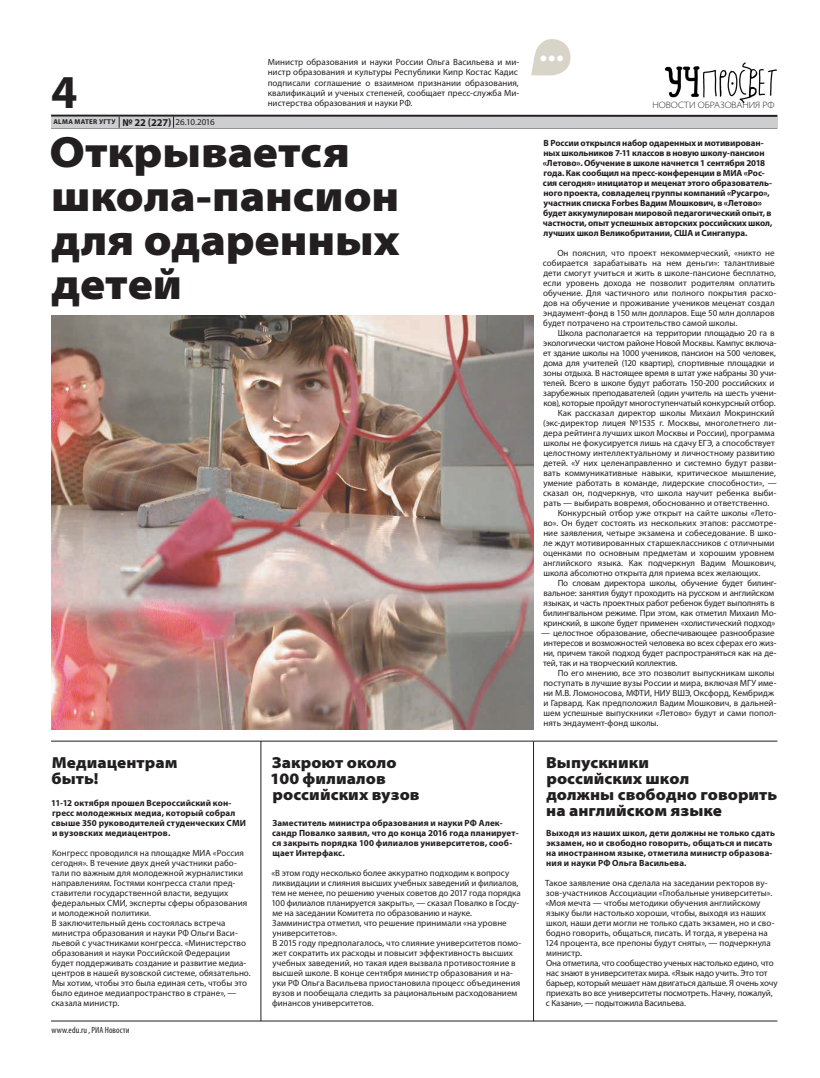
<style>
.page{position:relative;width:820px;height:1078px;background:#fff}
.page>*{position:absolute;margin:0;border:0;box-sizing:border-box;transform-origin:0 0}
.t1{font:700 47.4px "Myriad Pro";color:#231f20}
.t2{font:900 semi-expanded 44px/44px "Myriad Pro";color:#231f20}
.t3{font:700 31.8px "Myriad Pro";color:#fff}
.t4{font:900 semi-expanded 16px/16px "Myriad Pro";letter-spacing:.005em;color:#231f20}
.t5{font:300 semi-expanded 9.2px "Myriad Pro";letter-spacing:-.005em;color:#231f20}
.t6{font:9px/10px "Myriad Pro";color:#231f20}
.t7{font:700 9px/10px "Myriad Pro";color:#231f20}
.t8{font:9px "Myriad Pro";letter-spacing:-.02em;color:#231f20}
.t9{font:condensed 9px "Myriad Pro";letter-spacing:.01em;color:#231f20}
.t10{font:700 7px "Myriad Pro";letter-spacing:.04em;color:#231f20}
.s1{font-size:10.5px}
.s2{font-weight:400;font-size:9px}
</style>
<div class="page">
<hr style="left:51px;top:128px;width:726px;height:1px;background:#231f20">
<hr style="left:51px;top:115px;width:726px;height:2px;background:#231f20">
<div style="left:51px;top:117px;width:726px;height:11px;background:#cdced0"></div>
<svg style="left:173px;top:116px;width:1px;height:12px"></svg>
<hr style="left:51px;top:1020px;width:726px;height:1px;background:#231f20">
<img style="left:664px;top:62px;width:113px;height:41px">
<svg style="left:531px;top:39px;width:40px;height:37px"></svg>
<hr style="left:260px;top:740px;width:1px;height:280px;background:#231f20">
<hr style="left:533px;top:741px;width:1px;height:280px;background:#231f20">
<hr style="left:51px;top:740px;width:726px;height:1px;background:#231f20">
<img style="left:51px;top:315px;width:482px;height:414px">
<h1 class="t1" style="left:51px;top:61px;width:28px">4</h1>
<p class="t10" style="left:53px;top:117px;width:163px">ALMA MATER УГТУ <span class="s1">№ 22 (227)</span> <span class="s2">26.10.2016</span></p>
<p class="t6" style="left:267px;top:57px;width:253px">Министр образования и науки России Ольга Васильева и ми&shy;нистр образования и культуры Республики Кипр Костас Кадис подписали соглашение о взаимном признании образования, квалификаций и ученых степеней, сообщает пресс-служба Ми&shy;нистерства образования и науки РФ.</p>
<h2 class="t2" style="left:49px;top:130px;width:351px">Открывается школа-пансион для одаренных детей</h2>
<h3 class="t4" style="left:51px;top:754px;width:127px">Медиацентрам быть!</h3>
<p class="t7" style="left:51px;top:797px;width:196px">11-12 октября прошел Всероссийский кон&shy;гресс молодежных медиа, который собрал свыше 350 руководителей студенческих СМИ и вузовских медиацентров.</p>
<p class="t6" style="left:52px;top:847px;width:200px">Конгресс проводился на площадке МИА «Россия сегодня». В течение двух дней участники рабо&shy;тали по важным для молодежной журналистики направлениям. Гостями конгресса стали пред&shy;ставители государственной власти, ведущих федеральных СМИ, эксперты сферы образования и молодежной политики.<br>В заключительный день состоялась встреча министра образования и науки РФ Ольги Васи&shy;льевой с участниками конгресса. «Министерство образования и науки Российской Федерации будет поддерживать создание и развитие медиа&shy;центров в нашей вузовской системе, обязательно.<br>Мы хотим, чтобы это была единая сеть, чтобы это было единое медиапространство в стране», — сказала министр.</p>
<p class="t9" style="left:51px;top:1024px;width:79px">www.edu.ru , РИА Новости</p>
<h3 class="t4" style="left:270px;top:754px;width:151px">Закроют около<br>100 филиалов российских вузов</h3>
<p class="t7" style="left:272px;top:817px;width:248px">Заместитель министра образования и науки РФ Алек&shy;сандр Повалко заявил, что до конца 2016 года планирует&shy;ся закрыть порядка 100 филиалов университетов, сооб&shy;щает Интерфакс.</p>
<p class="t6" style="left:271px;top:867px;width:251px">«В этом году несколько более аккуратно подходим к вопросу ликвидации и слияния высших учебных заведений и филиалов, тем не менее, по решению ученых советов до 2017 года порядка 100 филиалов планируется закрыть», — сказал Повалко в Госду&shy;ме на заседании Комитета по образованию и науке.<br>Замминистра отметил, что решение принимали «на уровне университетов».<br>В 2015 году предполагалось, что слияние университетов помо&shy;жет сократить их расходы и повысит эффективность высших учебных заведений, но такая идея вызвала противостояние в высшей школе. В конце сентября министр образования и на&shy;уки РФ Ольга Васильева приостановила процесс объединения вузов и пообещала следить за рациональным расходованием финансов университетов.</p>
<h3 class="t3" style="left:539px;top:29px;width:26px">...</h3>
<p class="t5" style="left:652px;top:100px;width:123px">НОВОСТИ ОБРАЗОВАНИЯ РФ</p>
<p class="t7" style="left:542px;top:137px;width:231px">В России открылся набор одаренных и мотивирован&shy;ных школьников 7-11 классов в новую школу-пансион «Летово». Обучение в школе начнется 1 сентября 2018 года. Как сообщил на пресс-конференции в МИА «Рос&shy;сия сегодня» инициатор и меценат этого образователь&shy;ного проекта, совладелец группы компаний «Русагро», участник списка Forbes Вадим Мошкович, в «Летово» будет аккумулирован мировой педагогический опыт, в частности, опыт успешных авторских российских школ, лучших школ Великобритании, США и Сингапура.</p>
<p class="t6" style="left:542px;top:247px;width:235px;text-indent:14px">Он пояснил, что проект некоммерческий, «никто не собирается зарабатывать на нем деньги»: талантливые дети смогут учиться и жить в школе-пансионе бесплатно, если уровень дохода не позволит родителям оплатить обучение. Для частичного или полного покрытия расхо&shy;дов на обучение и проживание учеников меценат создал эндаумент-фонд в 150 млн долларов. Еще 50 млн долларов будет потрачено на строительство самой школы.</p>
<p class="t8" style="left:557px;top:327px;width:218px">Школа располагается на территории площадью 20 га в</p>
<p class="t6" style="left:543px;top:337px;width:234px">экологически чистом районе Новой Москвы. Кампус включа-</p>
<p class="t6" style="left:543px;top:347px;width:234px">ет здание школы на 1000 учеников, пансион на 500 человек,</p>
<p class="t6" style="left:543px;top:357px;width:232px">дома для учителей (120 квартир), спортивные площадки и</p>
<p class="t6" style="left:543px;top:367px;width:235px">зоны отдыха. В настоящее время в штат уже набраны 30 учи-</p>
<p class="t6" style="left:542px;top:377px;width:233px">телей. Всего в школе будут работать 150-200 российских и</p>
<p class="t6" style="left:543px;top:387px;width:235px">зарубежных преподавателей (один учитель на шесть учени-</p>
<p class="t6" style="left:543px;top:397px;width:234px">ков), которые пройдут многоступенчатый конкурсный отбор.</p>
<p class="t6" style="left:557px;top:407px;width:218px">Как рассказал директор школы Михаил Мокринский</p>
<p class="t6" style="left:543px;top:417px;width:234px">(экс-директор лицея №1535 г. Москвы, многолетнего ли-</p>
<p class="t6" style="left:543px;top:427px;width:232px">дера рейтинга лучших школ Москвы и России), программа</p>
<p class="t6" style="left:543px;top:437px;width:233px">школы не фокусируется лишь на сдачу ЕГЭ, а способствует</p>
<p class="t6" style="left:543px;top:447px;width:233px">целостному интеллектуальному и личностному развитию</p>
<p class="t6" style="left:543px;top:457px;width:234px">детей. «У них целенаправленно и системно будут разви-</p>
<p class="t6" style="left:543px;top:467px;width:234px">вать коммуникативные навыки, критическое мышление,</p>
<p class="t6" style="left:543px;top:477px;width:235px">умение работать в команде, лидерские способности», —</p>
<p class="t6" style="left:542px;top:487px;width:235px">сказал он, подчеркнув, что школа научит ребенка выби-</p>
<p class="t6" style="left:543px;top:497px;width:227px">рать — выбирать вовремя, обоснованно и ответственно.</p>
<p class="t6" style="left:557px;top:507px;width:220px">Конкурсный отбор уже открыт на сайте школы «Лето-</p>
<p class="t6" style="left:543px;top:517px;width:234px">во». Он будет состоять из нескольких этапов: рассмотре-</p>
<p class="t6" style="left:543px;top:527px;width:234px">ние заявления, четыре экзамена и собеседование. В шко-</p>
<p class="t6" style="left:543px;top:537px;width:232px">ле ждут мотивированных старшеклассников с отличными</p>
<p class="t6" style="left:543px;top:547px;width:233px">оценками по основным предметам и хорошим уровнем</p>
<p class="t6" style="left:543px;top:557px;width:234px">английского языка. Как подчеркнул Вадим Мошкович,</p>
<p class="t6" style="left:543px;top:567px;width:218px">школа абсолютно открыта для приема всех желающих.</p>
<p class="t6" style="left:557px;top:577px;width:220px">По словам директора школы, обучение будет билинг-</p>
<p class="t8" style="left:543px;top:587px;width:232px">вальное: занятия будут проходить на русском и английском</p>
<p class="t6" style="left:543px;top:597px;width:233px">языках, и часть проектных работ ребенок будет выполнять в</p>
<p class="t6" style="left:543px;top:607px;width:234px">билингвальном режиме. При этом, как отметил Михаил Мо-</p>
<p class="t6" style="left:543px;top:617px;width:233px">кринский, в школе будет применен «холистический подход»</p>
<p class="t6" style="left:541px;top:627px;width:237px">— целостное образование, обеспечивающее разнообразие интересов и возможностей человека во всех сферах его жиз&shy;ни, причем такой подход будет распространяться как на де&shy;тей, так и на творческий коллектив.</p>
<p class="t6" style="left:543px;top:667px;width:234px;text-indent:14px">По его мнению, все это позволит выпускникам школы поступать в лучшие вузы России и мира, включая МГУ име&shy;ни М.В. Ломоносова, МФТИ, НИУ ВШЭ, Оксфорд, Кембридж и Гарвард. Как предположил Вадим Мошкович, в дальней&shy;шем успешные выпускники «Летово» будут и сами попол&shy;нять эндаумент-фонд школы.</p>
<h3 class="t4" style="left:546px;top:754px;width:232px">Выпускники<br>российских школ<br>должны свободно говорить на английском языке</h3>
<p class="t7" style="left:546px;top:827px;width:230px">Выходя из наших школ, дети должны не только сдать экзамен, но и свободно говорить, общаться и писать на иностранном языке, отметила министр образова&shy;ния и науки РФ Ольга Васильева.</p>
<p class="t6" style="left:545px;top:877px;width:234px">Такое заявление она сделала на заседании ректоров ву&shy;зов-участников Ассоциации «Глобальные университеты». «Моя мечта — чтобы методики обучения английскому языку были настолько хороши, чтобы, выходя из наших школ, наши дети могли не только сдать экзамен, но и сво&shy;бодно говорить, общаться, писать. И тогда, я уверена на 124 процента, все препоны будут сняты», — подчеркнула министр.<br>Она отметила, что сообщество ученых настолько едино, что нас знают в университетах мира. «Язык надо учить. Это тот барьер, который мешает нам двигаться дальше. Я очень хочу приехать во все университеты посмотреть. Начну, пожалуй, с Казани», — подытожила Васильева.</p>
</div>
